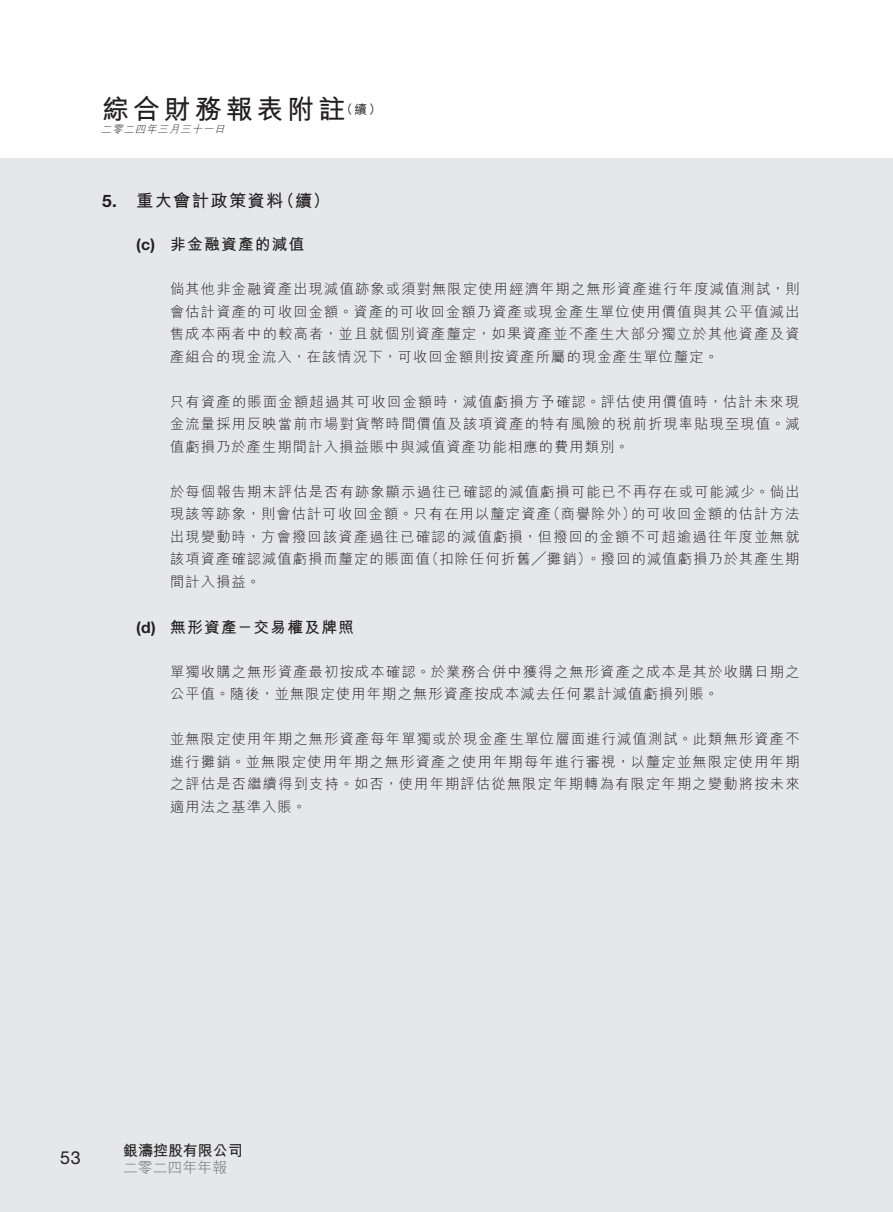
<style>
.page{position:relative;width:893px;height:1212px;background:#fff}
.page>*{position:absolute;margin:0;border:0;box-sizing:border-box;transform-origin:0 0}
.t1{font:700 27px "M Hei HK";letter-spacing:.145em;color:#231f20}
.t2{font:18px "Helvetica Neue LT Std";color:#231f20}
.t3{font:700 17.25px "M Hei HK";letter-spacing:.08em;color:#231f20}
.t4{font:700 17.25px "Helvetica Neue LT Std";color:#231f20}
.t5{font:700 15.75px "M Hei HK";letter-spacing:.08em;color:#231f20}
.t6{font:700 15.75px "Helvetica Neue LT Std";color:#231f20}
.t7{font:700 15px "M Hei HK";color:#231f20}
.t8{font:300 15px "M Hei HK";letter-spacing:-.01em;color:#6c6d70}
.t9{font:300 14.25px/22.5px "M Hei HK";letter-spacing:.08em;color:#231f20;text-align:justify}
.t10{font:500 12.75px "M Hei HK";color:#231f20}
.t11{font:italic 300 10.5px "M Hei HK";color:#231f20}
</style>
<div class="page">
<div style="left:0;top:158px;width:893px;height:1054px;background:#e6e7e9"></div>
<h1 class="t1" style="left:102px;top:90px;width:245px">綜合財務報表附註</h1>
<p class="t10" style="left:340px;top:100px;width:43px">（續(</p>
<p class="t11" style="left:101px;top:121px;width:129px">二零二四年三月三十一日</p>
<p class="t4" style="left:102px;top:190px;width:16px">5.</p>
<p class="t3" style="left:136px;top:188px;width:149px">重大會計政策資料</p>
<p class="t3" style="left:277px;top:188px;width:54px">（續(</p>
<p class="t6" style="left:136px;top:235px;width:21px">c( )</p>
<p class="t6" style="left:136px;top:618px;width:21px">d( )</p>
<p class="t5" style="left:170px;top:233px;width:136px">非金融資產的減值</p>
<p class="t9" style="left:170px;top:277px;width:631px">倘其他非金融資產出現減值跡象或須對無限定使用經濟年期之無形資產進行年度減值測試，則會估計資產的可收回金額。資產的可收回金額乃資產或現金產生單位使用價值與其公平值減出售成本兩者中的較高者，並且就個別資產釐定，如果資產並不產生大部分獨立於其他資產及資產組合的現金流入，在該情況下，可收回金額則按資產所屬的現金產生單位釐定。</p>
<p class="t9" style="left:170px;top:390px;width:631px">只有資產的賬面金額超過其可收回金額時，減值虧損方予確認。評估使用價值時，估計未來現金流量採用反映當前市場對貨幣時間價值及該項資產的特有風險的稅前折現率貼現至現值。減值虧損乃於產生期間計入損益賬中與減值資產功能相應的費用類別。</p>
<p class="t9" style="left:170px;top:480px;width:631px;text-align:right">於每個報告期末評估是否有跡象顯示過往已確認的減值虧損可能已不再存在或可能減少。倘出的可收回金額的估計方法</p>
<p class="t9" style="left:546px;top:502px;width:91px">（商譽除外）</p>
<p class="t9" style="left:170px;top:502px;width:382px">現該等跡象，則會估計可收回金額。只有在用以釐定資產</p>
<p class="t9" style="left:170px;top:525px;width:631px">出現變動時，方會撥回該資產過往已確認的減值虧損，但撥回的金額不可超逾過往年度並無就</p>
<p class="t9" style="left:425px;top:547px;width:376px">（扣除任何折舊╱攤銷）。撥回的減值虧損乃於其產生期</p>
<p class="t9" style="left:170px;top:547px;width:261px">該項資產確認減值虧損而釐定的賬面值間計入損益。</p>
<p class="t5" style="left:170px;top:616px;width:185px">無形資產－交易權及牌照</p>
<p class="t9" style="left:170px;top:660px;width:631px">單獨收購之無形資產最初按成本確認。於業務合併中獲得之無形資產之成本是其於收購日期之公平值。隨後，並無限定使用年期之無形資產按成本減去任何累計減值虧損列賬。</p>
<p class="t9" style="left:170px;top:727px;width:631px">並無限定使用年期之無形資產每年單獨或於現金產生單位層面進行減值測試。此類無形資產不進行攤銷。並無限定使用年期之無形資產之使用年期每年進行審視，以釐定並無限定使用年期之評估是否繼續得到支持。如否，使用年期評估從無限定年期轉為有限定年期之變動將按未來適用法之基準入賬。</p>
<p class="t2" style="left:60px;top:1146px;width:22px">53</p>
<p class="t7" style="left:123px;top:1140px;width:121px">銀濤控股有限公司</p>
<p class="t8" style="left:123px;top:1157px;width:105px">二零二四年年報</p>
</div>
